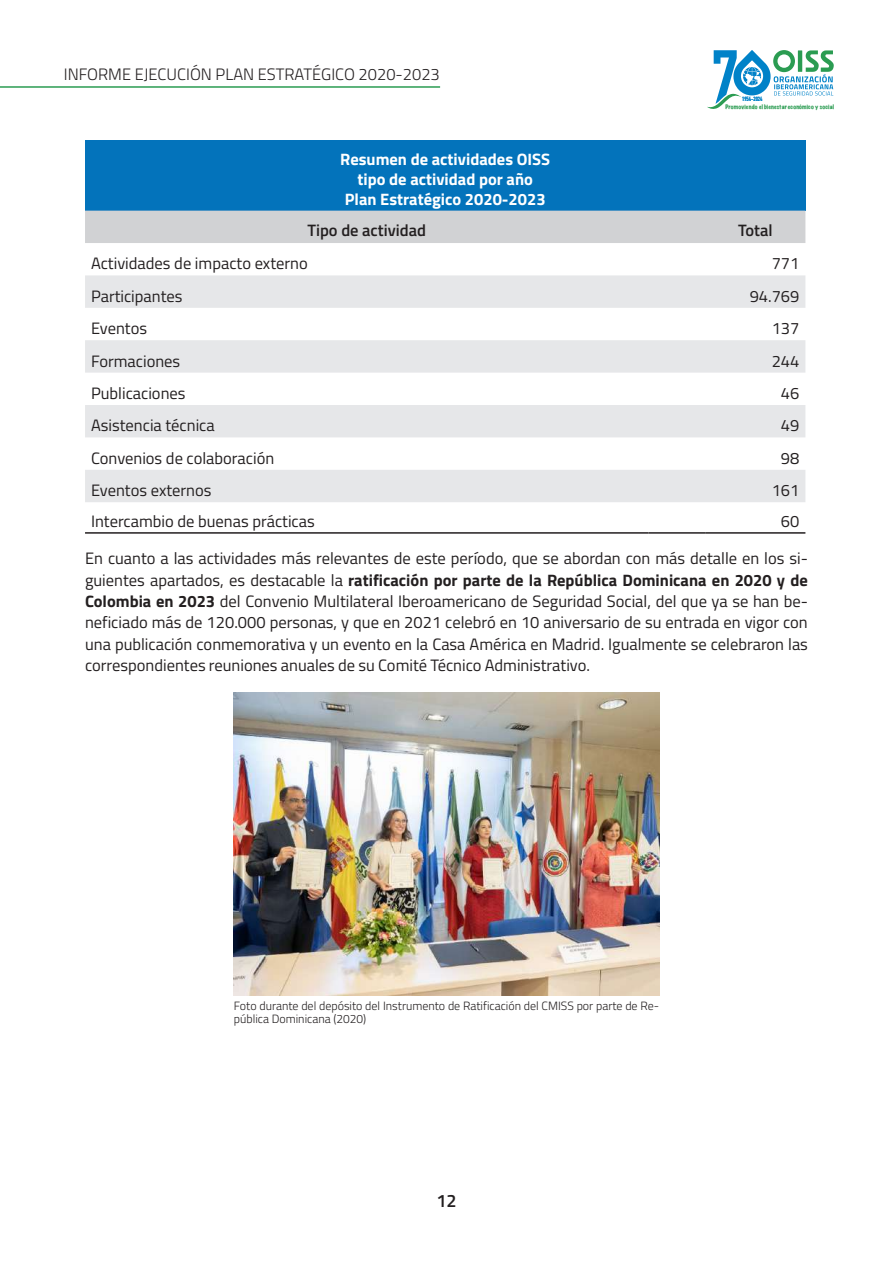
<style>
.page{position:relative;width:893px;height:1263px;background:#fff}
.page>*{position:absolute;margin:0;border:0;box-sizing:border-box;transform-origin:0 0}
.t1{font:600 18px "Titillium Web";color:#231f20}
.t2{font:16.5px/21.5px "Titillium Web";color:#231f20;text-align:justify}
.t3{font:700 16.5px/19.8px "Titillium Web";color:#fff;text-align:center}
.t4{font:300 16.5px "Titillium Web";color:#231f20}
.t5{font:600 16.5px "Titillium Web";color:#231f20}
.t6{font:300 12px/13.8px "Titillium Web";color:#231f20}
.t7{font:700 6px "DIN Condensed";color:#0082c8}
.t8{font:expanded 5.7px "Marker Felt";letter-spacing:.035em;color:#2b9c52}
.s1{font-weight:700}
</style>
<div class="page">
<hr style="left:0;top:86px;width:440px;height:2px;background:#2b9c52">
<svg style="left:707px;top:50px;width:127px;height:59px"></svg>
<div style="left:85px;top:140px;width:720px;height:71px;background:#0373bb"></div>
<div style="left:85px;top:211px;width:720px;height:32px;background:#d1d2d4"></div>
<svg style="left:85px;top:275px;width:720px;height:227px;fill:#e6e7e9"></svg>
<hr style="left:85px;top:532px;width:563px;height:2px;background:#231f20">
<hr style="left:648px;top:532px;width:57px;height:2px;background:#231f20">
<hr style="left:705px;top:532px;width:100px;height:2px;background:#231f20">
<img style="left:234px;top:692px;width:425px;height:304px">
<p class="t4" style="left:64px;top:63px;width:378px">INFORME EJECUCIÓN PLAN ESTRATÉGICO 2020-2023</p>
<p class="t7" style="left:742px;top:95px;width:22px">1954-2024</p>
<p class="t8" style="left:725px;top:102px;width:110px">Promoviendo el bienestareconómico y social</p>
<p class="t3" style="left:340px;top:148px;width:211px">Resumen de actividades OISS tipo de actividad por año<br>Plan Estratégico 2020-2023</p>
<p class="t5" style="left:307px;top:218px;width:120px">Tipo de actividad</p>
<p class="t5" style="left:738px;top:218px;width:36px">Total</p>
<p class="t2" style="left:91px;top:252px;width:218px">Actividades de impacto externo</p>
<p class="t2" style="left:772px;top:252px;width:29px">771</p>
<p class="t2" style="left:91px;top:284px;width:93px">Participantes</p>
<p class="t2" style="left:750px;top:284px;width:51px">94.769</p>
<p class="t2" style="left:91px;top:317px;width:58px">Eventos</p>
<p class="t2" style="left:772px;top:317px;width:29px">137</p>
<p class="t2" style="left:91px;top:349px;width:91px">Formaciones</p>
<p class="t2" style="left:772px;top:349px;width:29px">244</p>
<p class="t2" style="left:91px;top:382px;width:96px">Publicaciones</p>
<p class="t2" style="left:781px;top:382px;width:20px">46</p>
<p class="t2" style="left:91px;top:414px;width:125px">Asistencia técnica</p>
<p class="t2" style="left:781px;top:414px;width:20px">49</p>
<p class="t2" style="left:91px;top:446px;width:185px">Convenios de colaboración</p>
<p class="t2" style="left:781px;top:446px;width:20px">98</p>
<p class="t2" style="left:91px;top:479px;width:122px">Eventos externos</p>
<p class="t2" style="left:772px;top:479px;width:29px">161</p>
<p class="t2" style="left:91px;top:510px;width:225px">Intercambio de buenas prácticas</p>
<p class="t2" style="left:781px;top:510px;width:20px">60</p>
<p class="t2" style="left:85px;top:547px;width:724px">En cuanto a las actividades más relevantes de este período, que se abordan con más detalle en los si&shy;guientes apartados, es destacable la <span class="s1">ratificación por parte de la República Dominicana en 2020 y de Colombia en 2023</span> del Convenio Multilateral Iberoamericano de Seguridad Social, del que ya se han be&shy;neficiado más de 120.000 personas, y que en 2021 celebró en 10 aniversario de su entrada en vigor con una publicación conmemorativa y un evento en la Casa América en Madrid. Igualmente se celebraron las correspondientes reuniones anuales de su Comité Técnico Administrativo.</p>
<p class="t6" style="left:234px;top:998px;width:427px">Foto durante del depósito del Instrumento de Ratificación del CMISS por parte de Re&shy;pública Dominicana (2020)</p>
<p class="t1" style="left:436px;top:1187px;width:22px">12</p>
</div>
